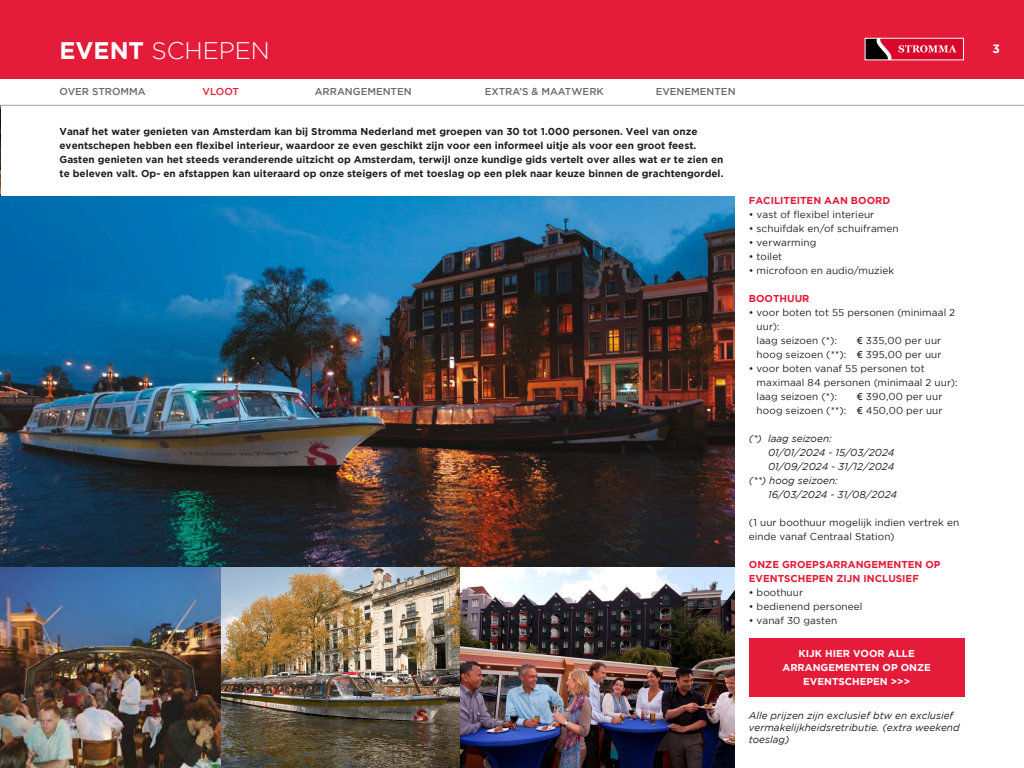
<style>
.page{position:relative;width:1024px;height:768px;background:#fff}
.page>*{position:absolute;margin:0;border:0;box-sizing:border-box;transform-origin:0 0}
.t1{font:300 24px "Gotham";color:#fff}
.t2{font:700 12px "Gotham";color:#fff}
.Intro{font:700 10px/14px "Gotham";color:#231f20}
.Intro-2{font:10px/14px "Gotham";letter-spacing:.01em;color:#231f20}
.Intro-3{font:italic 10px/14px "Gotham";letter-spacing:.005em;color:#231f20}
.Prijzen_tekst{font:italic 10px/12px "Gotham";color:#231f20}
.Subkop{font:700 10px/14px "Gotham";color:#e41b39}
.t3{font:500 10px "Gotham";color:#69696c}
.Intro-4{font:700 10px/14px "Gotham";color:#fff;text-align:center}
.t4{font:500 10px "Gotham";letter-spacing:-.02em;color:#e41b39}
.s1{font-weight:700}
.s2{font-family:"Gill Sans"}
.s3{color:#fff}
</style>
<div class="page">
<div style="left:0;top:0;width:1024px;height:79px;background:#e41b39"></div>
<img style="left:867px;top:40px;width:95px;height:18px">
<div style="left:865px;top:38px;width:99px;height:22px;border:1px solid #fff"></div>
<img style="left:0;top:106px;width:1px;height:90px">
<hr style="left:0;top:105px;width:1024px;height:1px;background:#9d9fa2">
<img style="left:221px;top:567px;width:514px;height:201px">
<img style="left:0;top:567px;width:221px;height:201px">
<img style="left:0;top:196px;width:735px;height:371px">
<div style="left:749px;top:638px;width:215px;height:58px;background:#e41b39"></div>
<p class="t1" style="left:60px;top:37px;width:212px"><span class="s1">EVENT</span> SCHEPEN</p>
<p class="t3" style="left:60px;top:86px;width:88px">OVER STROMMA</p>
<p class="t4" style="left:203px;top:86px;width:38px">VLOOT</p>
<p class="t3" style="left:315px;top:86px;width:99px">ARRANGEMENTEN</p>
<p class="t3" style="left:485px;top:86px;width:121px">EXTRA’S &amp; MAATWERK</p>
<p class="t3" style="left:656px;top:86px;width:81px">EVENEMENTEN</p>
<p class="Intro" style="left:60px;top:124px;width:665px">Vanaf het water genieten van Amsterdam kan bij Stromma Nederland met groepen van 30 tot 1.000 personen. Veel van onze eventschepen hebben een flexibel interieur, waardoor ze even geschikt zijn voor een informeel uitje als voor een groot feest.<br>Gasten genieten van het steeds veranderende uitzicht op Amsterdam, terwijl onze kundige gids vertelt over alles wat er te zien en te beleven valt. Op- en afstappen kan uiteraard op onze steigers of met toeslag op een plek naar keuze binnen de grachtengordel.</p>
<p class="Subkop" style="left:749px;top:193px;width:143px">FACILITEITEN AAN BOORD</p>
<p class="Intro-2" style="left:749px;top:207px;width:127px">• vast of flexibel interieur</p>
<p class="Intro-2" style="left:749px;top:221px;width:151px">• schuifdak en/of schuiframen</p>
<p class="Intro-2" style="left:749px;top:235px;width:69px">• verwarming</p>
<p class="Intro-2" style="left:749px;top:249px;width:35px">• toilet</p>
<p class="Intro-2" style="left:749px;top:263px;width:147px">• microfoon en audio/muziek</p>
<p class="Subkop" style="left:749px;top:291px;width:62px">BOOTHUUR</p>
<p class="Intro-2" style="left:757px;top:305px;width:200px;text-indent:-8px">• voor boten tot 55 personen (minimaal 2 uur):<br>laag seizoen (*):</p>
<p class="Intro-2" style="left:757px;top:333px;width:186px;text-align:right"><span class="s2">€</span> 335,00 per uur<br>hoog seizoen (**): <span class="s2">€</span> 395,00 per uur</p>
<p class="Intro-2" style="left:757px;top:361px;width:202px;text-indent:-8px">• voor boten vanaf 55 personen tot maximaal 84 personen (minimaal 2 uur): laag seizoen (*):</p>
<p class="Intro-2" style="left:757px;top:389px;width:187px;text-align:right"><span class="s2">€</span> 390,00 per uur<br>hoog seizoen (**): <span class="s2">€</span> 450,00 per uur</p>
<p class="Intro-3" style="left:749px;top:431px;width:147px">(*) laag seizoen:<br><span class="s3">(*)</span> 01/01/2024 - 15/03/2024 <span class="s3">(*)</span> 01/09/2024 - 31/12/2024</p>
<p class="Intro-3" style="left:749px;top:473px;width:150px">(**) hoog seizoen:<br><span class="s3">(*)</span> 16/03/2024 - 31/08/2024</p>
<p class="Intro-2" style="left:749px;top:515px;width:212px">(1 uur boothuur mogelijk indien vertrek en einde vanaf Centraal Station)</p>
<p class="Subkop" style="left:749px;top:557px;width:193px">ONZE GROEPSARRANGEMENTEN OP<br>EVENTSCHEPEN ZIJN INCLUSIEF</p>
<p class="Intro-2" style="left:749px;top:585px;width:56px">• boothuur</p>
<p class="Intro-2" style="left:749px;top:599px;width:115px">• bedienend personeel</p>
<p class="Intro-2" style="left:749px;top:613px;width:90px">• vanaf 30 gasten</p>
<p class="Intro-4" style="left:782px;top:646px;width:150px">KIJK HIER VOOR ALLE<br>ARRANGEMENTEN OP ONZE<br>EVENTSCHEPEN &gt;&gt;&gt;</p>
<p class="Prijzen_tekst" style="left:749px;top:710px;width:212px">Alle prijzen zijn exclusief btw en exclusief vermakelijkheidsretributie. (extra weekend toeslag)</p>
<p class="t2" style="left:992px;top:42px;width:9px">3</p>
</div>
